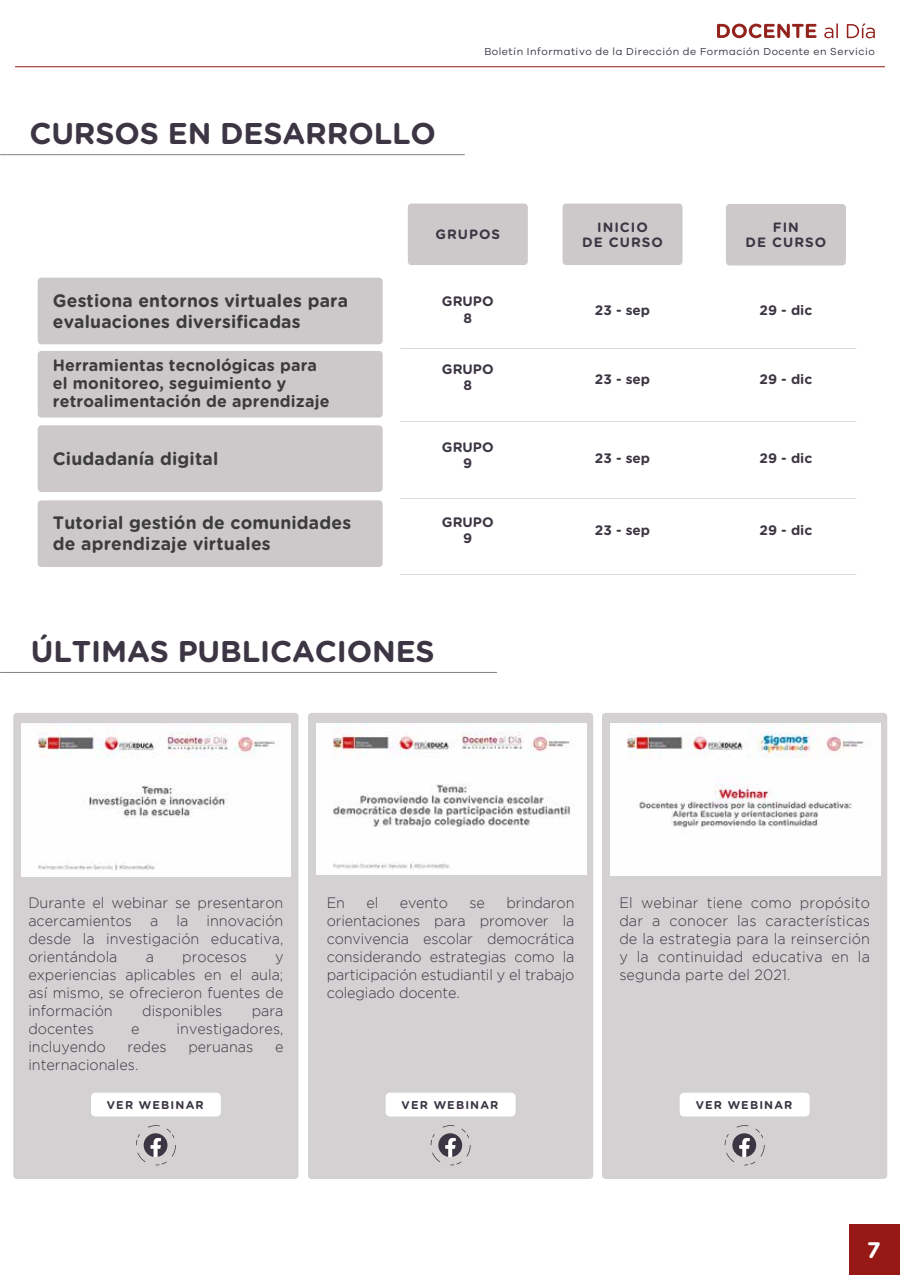
<style>
.page{position:relative;width:900px;height:1275px;background:#fff}
.page>*{position:absolute;margin:0;border:0;box-sizing:border-box;transform-origin:0 0}
.t1{font:700 30px "Gotham Rounded";letter-spacing:-.005em;color:#3c3543}
.t2{font:700 22.5px "Gotham Rounded";color:#fff}
.t3{font:700 18px/21px "Gotham Rounded";letter-spacing:.01em;color:#3c3c3b}
.t4{font:700 16.5px/18px "Gotham Rounded";letter-spacing:.01em;color:#3c3c3b}
.t5{font:300 15px/18px "Gotham";color:#3c3543;text-align:justify;scale:.96 1}
.t6{font:700 13.65px/16.4px "Gotham Rounded";color:#3c3543;text-align:center}
.t7{font:700 13.5px/15px "Gotham Rounded";letter-spacing:.075em;color:#3c3543;text-align:center}
.t8{font:700 11.4px "Gotham Rounded";letter-spacing:.1em;color:#3c3543}
.t9{font:10.5px "Galano Grotesque";letter-spacing:.05em;color:#3c3543}
</style>
<div class="page">
<svg style="left:717px;top:24px;width:100px;height:14px"></svg>
<svg style="left:824px;top:23px;width:14px;height:15px"></svg>
<svg style="left:847px;top:23px;width:28px;height:15px"></svg>
<hr style="left:15px;top:66px;width:870px;height:1px;background:#971915">
<div style="left:849px;top:1224px;width:51px;height:51px;background:#971915"></div>
<svg style="left:0;top:672px;width:497px;height:1px"></svg>
<svg style="left:0;top:154px;width:465px;height:1px"></svg>
<div style="left:13px;top:713px;width:286px;height:466px;background:#d4d1d2;border-radius:4px"></div>
<div style="left:308px;top:713px;width:285px;height:466px;background:#d4d1d2;border-radius:4px"></div>
<div style="left:602px;top:713px;width:285px;height:466px;background:#d4d1d2;border-radius:4px"></div>
<div style="left:91px;top:1093px;width:130px;height:24px;background:#fff;border-radius:4px"></div>
<div style="left:386px;top:1093px;width:130px;height:24px;background:#fff;border-radius:4px"></div>
<div style="left:680px;top:1093px;width:130px;height:24px;background:#fff;border-radius:4px"></div>
<svg style="left:136px;top:1125px;width:40px;height:40px"></svg>
<svg style="left:431px;top:1125px;width:40px;height:40px"></svg>
<svg style="left:725px;top:1125px;width:40px;height:40px"></svg>
<img style="left:21px;top:723px;width:270px;height:153px">
<img style="left:316px;top:723px;width:270px;height:151px">
<img style="left:610px;top:723px;width:270px;height:152px">
<div style="left:38px;top:425px;width:345px;height:67px;background:#cdc9ca;border-radius:4px"></div>
<div style="left:38px;top:278px;width:345px;height:66px;background:#cdc9ca;border-radius:4px"></div>
<div style="left:38px;top:351px;width:345px;height:67px;background:#cdc9ca;border-radius:4px"></div>
<div style="left:38px;top:500px;width:345px;height:67px;background:#cdc9ca;border-radius:4px"></div>
<div style="left:408px;top:204px;width:120px;height:61px;background:#cdc9ca;border-radius:4px"></div>
<div style="left:563px;top:204px;width:120px;height:61px;background:#cdc9ca;border-radius:4px"></div>
<svg style="left:400px;top:348px;width:456px;height:1px"></svg>
<svg style="left:400px;top:421px;width:456px;height:1px"></svg>
<svg style="left:400px;top:498px;width:456px;height:1px"></svg>
<svg style="left:400px;top:574px;width:456px;height:1px"></svg>
<div style="left:726px;top:204px;width:120px;height:62px;background:#cdc9ca;border-radius:4px"></div>
<h1 class="t1" style="left:29px;top:111px;width:408px">CURSOS EN DESARROLLO</h1>
<p class="t9" style="left:484px;top:45px;width:392px">Boletín Informativo de la Dirección de Formación Docente en Servicio</p>
<p class="t3" style="left:53px;top:290px;width:297px">Gestiona entornos virtuales para evaluaciones diversificadas</p>
<p class="t4" style="left:53px;top:355px;width:278px">Herramientas tecnológicas para el monitoreo, seguimiento y retroalimentación de aprendizaje</p>
<p class="t7" style="left:435px;top:226px;width:66px">GRUPOS</p>
<p class="t7" style="left:582px;top:219px;width:82px">INICIO<br>DE CURSO</p>
<p class="t6" style="left:442px;top:293px;width:53px">GRUPO<br>8</p>
<p class="t6" style="left:442px;top:360px;width:53px">GRUPO<br>8</p>
<p class="t6" style="left:595px;top:301px;width:57px">23 - sep</p>
<p class="t6" style="left:595px;top:370px;width:57px">23 - sep</p>
<p class="t6" style="left:442px;top:439px;width:53px">GRUPO<br>9</p>
<p class="t3" style="left:53px;top:447px;width:167px">Ciudadanía digital</p>
<p class="t6" style="left:595px;top:449px;width:57px">23 - sep</p>
<p class="t3" style="left:53px;top:512px;width:300px">Tutorial gestión de comunidades de aprendizaje virtuales</p>
<p class="t6" style="left:442px;top:513px;width:53px">GRUPO<br>9</p>
<h1 class="t1" style="left:31px;top:629px;width:405px">ÚLTIMAS PUBLICACIONES</h1>
<p class="t6" style="left:595px;top:521px;width:57px">23 - sep</p>
<p class="t7" style="left:746px;top:219px;width:82px">FIN<br>DE CURSO</p>
<p class="t6" style="left:760px;top:302px;width:54px">29 - dic</p>
<p class="t6" style="left:760px;top:371px;width:54px">29 - dic</p>
<p class="t6" style="left:760px;top:450px;width:54px">29 - dic</p>
<p class="t6" style="left:760px;top:522px;width:54px">29 - dic</p>
<p class="t5" style="left:28px;top:894px;width:267px">Durante el webinar se presentaron acercamientos a la innovación desde la investigación educativa, orientándola</p>
<p class="t5" style="left:146px;top:948px;width:10px">a</p>
<p class="t5" style="left:182px;top:948px;width:69px">procesos</p>
<p class="t5" style="left:28px;top:948px;width:267px;text-indent:247px">y experiencias aplicables en el aula; así mismo, se ofrecieron fuentes de información</p>
<p class="t5" style="left:142px;top:1002px;width:85px">disponibles</p>
<p class="t5" style="left:252px;top:1002px;width:35px">para</p>
<p class="t5" style="left:28px;top:1020px;width:70px">docentes</p>
<p class="t5" style="left:131px;top:1020px;width:10px">e</p>
<p class="t5" style="left:177px;top:1020px;width:113px">investigadores,</p>
<p class="t5" style="left:28px;top:1038px;width:82px">incluyendo</p>
<p class="t5" style="left:127px;top:1038px;width:42px">redes</p>
<p class="t5" style="left:188px;top:1038px;width:69px">peruanas</p>
<p class="t5" style="left:275px;top:1038px;width:10px">e</p>
<p class="t5" style="left:28px;top:1056px;width:116px">internacionales.</p>
<p class="t5" style="left:327px;top:894px;width:260px;text-indent:180px">brindaron orientaciones para promover la convivencia escolar democrática considerando estrategias como la participación estudiantil y el trabajo colegiado docente.</p>
<p class="t5" style="left:619px;top:894px;width:263px">El webinar tiene como propósito dar a conocer las características de la estrategia para la reinserción y la continuidad educativa en la segunda parte del 2021.</p>
<p class="t5" style="left:327px;top:894px;width:21px">En</p>
<p class="t5" style="left:367px;top:894px;width:14px">el</p>
<p class="t5" style="left:400px;top:894px;width:52px">evento</p>
<p class="t5" style="left:470px;top:894px;width:18px">se</p>
<p class="t8" style="left:107px;top:1096px;width:98px">VER WEBINAR</p>
<p class="t8" style="left:402px;top:1096px;width:98px">VER WEBINAR</p>
<p class="t8" style="left:696px;top:1096px;width:98px">VER WEBINAR</p>
<h2 class="t2" style="left:867px;top:1233px;width:15px">7</h2>
</div>
